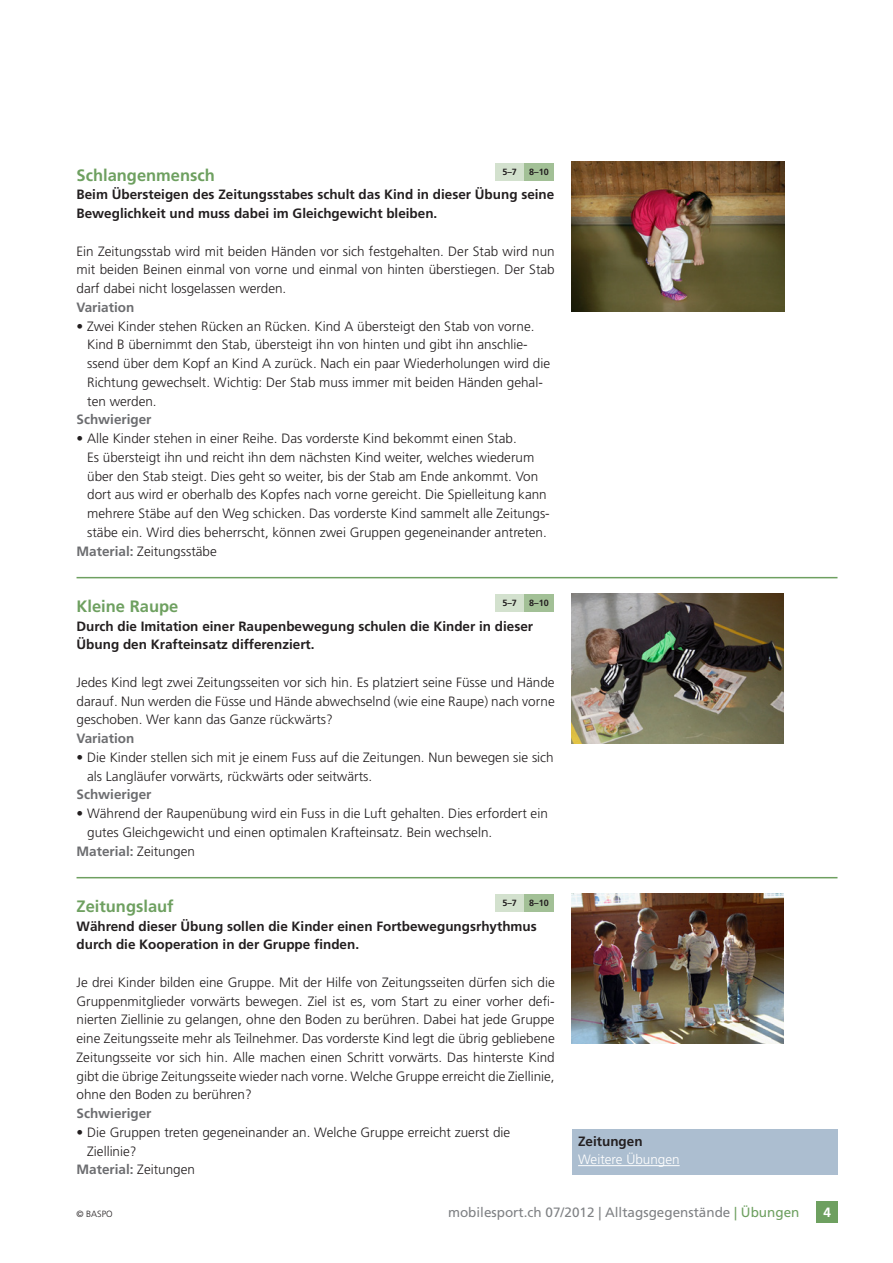
<style>
.page{position:relative;width:893px;height:1263px;background:#fff}
.page>*{position:absolute;margin:0;border:0;box-sizing:border-box;transform-origin:0 0}
._3_Titel_gruen{font:700 16.5px "Frutiger LT";color:#6ea060}
.Grundtext_d_Aufzählu{font:300 13.5px/18.8px "Frutiger LT";color:#231f20}
.Gundtext_d{font:300 13.5px/18.8px "Frutiger LT";color:#231f20;text-align:justify}
.Lead{font:700 13.5px/18.8px "Frutiger LT";color:#231f20}
.Gundtext_d-2{font:700 13.5px "Frutiger LT";color:#6c6d70}
.t1{font:13.5px "Frutiger LT";color:#808285}
._5_Grundtext_Linie{font:300 13.5px "Frutiger LT";color:#231f20}
._5_Grundtext_Linie-2{font:700 13.5px "Frutiger LT";color:#6c6d70}
.Kasten_d{font:300 13.5px "Frutiger LT";color:#fff}
.Kasten_d-2{font:700 13.5px "Frutiger LT";color:#231f20}
.t2{font:700 13.5px "Frutiger LT";color:#fff}
.t3{font:700 9px "Frutiger LT";color:#231f20}
.t4{font:300 9px "Frutiger LT";color:#231f20}
.s1{font-weight:700;color:#6c6d70}
.s2{font-weight:300;color:#231f20}
.s3{color:#6ea060}
</style>
<div class="page">
<div style="left:816px;top:1201px;width:22px;height:21px;background:#6ea060"></div>
<hr style="left:77px;top:577px;width:760px;height:1px;background:#6ea060">
<hr style="left:77px;top:877px;width:760px;height:1px;background:#6ea060">
<div style="left:495px;top:163px;width:29px;height:17px;background:#d3e1ce"></div>
<div style="left:524px;top:163px;width:30px;height:17px;background:#a2c096"></div>
<div style="left:495px;top:594px;width:29px;height:18px;background:#d3e1ce"></div>
<div style="left:524px;top:594px;width:30px;height:18px;background:#a2c096"></div>
<div style="left:495px;top:894px;width:29px;height:18px;background:#d3e1ce"></div>
<div style="left:524px;top:894px;width:30px;height:18px;background:#a2c096"></div>
<img style="left:572px;top:162px;width:212px;height:150px">
<img style="left:572px;top:593px;width:212px;height:150px">
<img style="left:572px;top:893px;width:212px;height:150px">
<div style="left:572px;top:1129px;width:266px;height:45px;background:#acbed0"></div>
<hr style="left:578px;top:1165px;width:102px;height:1px;background:#fff">
<p class="_3_Titel_gruen" style="left:77px;top:165px;width:140px">Schlangenmensch</p>
<p class="t3" style="left:502px;top:166px;width:16px">5–7</p>
<p class="t3" style="left:529px;top:166px;width:21px">8–10</p>
<p class="Lead" style="left:77px;top:185px;width:479px">Beim Übersteigen des Zeitungsstabes schult das Kind in dieser Übung seine<br>Beweglichkeit und muss dabei im Gleichgewicht bleiben.</p>
<p class="Gundtext_d" style="left:77px;top:242px;width:480px">Ein Zeitungsstab wird mit beiden Händen vor sich festgehalten. Der Stab wird nun mit beiden Beinen einmal von vorne und einmal von hinten überstiegen. Der Stab darf dabei nicht losgelassen werden.</p>
<p class="Gundtext_d-2" style="left:77px;top:299px;width:59px">Variation</p>
<p class="Grundtext_d_Aufzählu" style="left:87px;top:317px;width:464px;text-indent:-11px">• Zwei Kinder stehen Rücken an Rücken. Kind A übersteigt den Stab von vorne.<br>Kind B übernimmt den Stab, übersteigt ihn von hinten und gibt ihn anschlie&shy;ssend über dem Kopf an Kind A zurück. Nach ein paar Wiederholungen wird die Richtung gewechselt. Wichtig: Der Stab muss immer mit beiden Händen gehal&shy;ten werden.</p>
<p class="Gundtext_d-2" style="left:77px;top:412px;width:77px">Schwieriger</p>
<p class="Grundtext_d_Aufzählu" style="left:87px;top:429px;width:464px;text-indent:-11px">• Alle Kinder stehen in einer Reihe. Das vorderste Kind bekommt einen Stab.<br>Es übersteigt ihn und reicht ihn dem nächsten Kind weiter, welches wiederum über den Stab steigt. Dies geht so weiter, bis der Stab am Ende ankommt. Von dort aus wird er oberhalb des Kopfes nach vorne gereicht. Die Spielleitung kann mehrere Stäbe auf den Weg schicken. Das vorderste Kind sammelt alle Zeitungs&shy;stäbe ein. Wird dies beherrscht, können zwei Gruppen gegeneinander antreten.</p>
<p class="_5_Grundtext_Linie" style="left:77px;top:543px;width:142px"><span class="s1">Material:</span> Zeitungsstäbe</p>
<p class="_3_Titel_gruen" style="left:77px;top:596px;width:103px">Kleine Raupe</p>
<p class="t3" style="left:502px;top:597px;width:16px">5–7</p>
<p class="t3" style="left:529px;top:597px;width:21px">8–10</p>
<p class="Lead" style="left:77px;top:617px;width:458px">Durch die Imitation einer Raupenbewegung schulen die Kinder in dieser<br>Übung den Krafteinsatz differenziert.</p>
<p class="Gundtext_d" style="left:77px;top:673px;width:480px">Jedes Kind legt zwei Zeitungsseiten vor sich hin. Es platziert seine Füsse und Hände darauf. Nun werden die Füsse und Hände abwechselnd (wie eine Raupe) nach vorne geschoben. Wer kann das Ganze rückwärts?</p>
<p class="Gundtext_d-2" style="left:77px;top:730px;width:59px">Variation</p>
<p class="Grundtext_d_Aufzählu" style="left:87px;top:748px;width:468px;text-indent:-11px">• Die Kinder stellen sich mit je einem Fuss auf die Zeitungen. Nun bewegen sie sich als Langläufer vorwärts, rückwärts oder seitwärts.</p>
<p class="Gundtext_d-2" style="left:77px;top:787px;width:77px">Schwieriger</p>
<p class="Grundtext_d_Aufzählu" style="left:87px;top:804px;width:462px;text-indent:-11px">• Während der Raupenübung wird ein Fuss in die Luft gehalten. Dies erfordert ein gutes Gleichgewicht und einen optimalen Krafteinsatz. Bein wechseln.</p>
<p class="_5_Grundtext_Linie-2" style="left:77px;top:843px;width:120px">Material: <span class="s2">Zeitungen</span></p>
<p class="_3_Titel_gruen" style="left:77px;top:896px;width:99px">Zeitungslauf</p>
<p class="t3" style="left:502px;top:897px;width:16px">5–7</p>
<p class="t3" style="left:529px;top:897px;width:21px">8–10</p>
<p class="Lead" style="left:77px;top:917px;width:462px">Während dieser Übung sollen die Kinder einen Fortbewegungsrhythmus durch die Kooperation in der Gruppe finden.</p>
<p class="Gundtext_d" style="left:77px;top:973px;width:480px">Je drei Kinder bilden eine Gruppe. Mit der Hilfe von Zeitungsseiten dürfen sich die Gruppenmitglieder vorwärts bewegen. Ziel ist es, vom Start zu einer vorher defi&shy;nierten Ziellinie zu gelangen, ohne den Boden zu berühren. Dabei hat jede Gruppe eine Zeitungsseite mehr als Teilnehmer. Das vorderste Kind legt die übrig gebliebene Zeitungsseite vor sich hin. Alle machen einen Schritt vorwärts. Das hinterste Kind gibt die übrige Zeitungsseite wieder nach vorne. Welche Gruppe erreicht die Ziellinie, ohne den Boden zu berühren?</p>
<p class="Gundtext_d-2" style="left:77px;top:1105px;width:77px">Schwieriger</p>
<p class="Grundtext_d_Aufzählu" style="left:87px;top:1123px;width:425px;text-indent:-11px">• Die Gruppen treten gegeneinander an. Welche Gruppe erreicht zuerst die<br>Ziellinie?</p>
<p class="Gundtext_d-2" style="left:77px;top:1162px;width:120px">Material: <span class="s2">Zeitungen</span></p>
<p class="Kasten_d-2" style="left:578px;top:1133px;width:66px">Zeitungen</p>
<p class="Kasten_d" style="left:578px;top:1152px;width:103px">Weitere Übungen</p>
<p class="t4" style="left:77px;top:1209px;width:38px">© BASPO</p>
<p class="t1" style="left:448px;top:1204px;width:353px">mobilesport.ch 07/2012 | Alltagsgegenstände <span class="s3">| Übungen</span></p>
<p class="t2" style="left:823px;top:1204px;width:9px">4</p>
</div>
